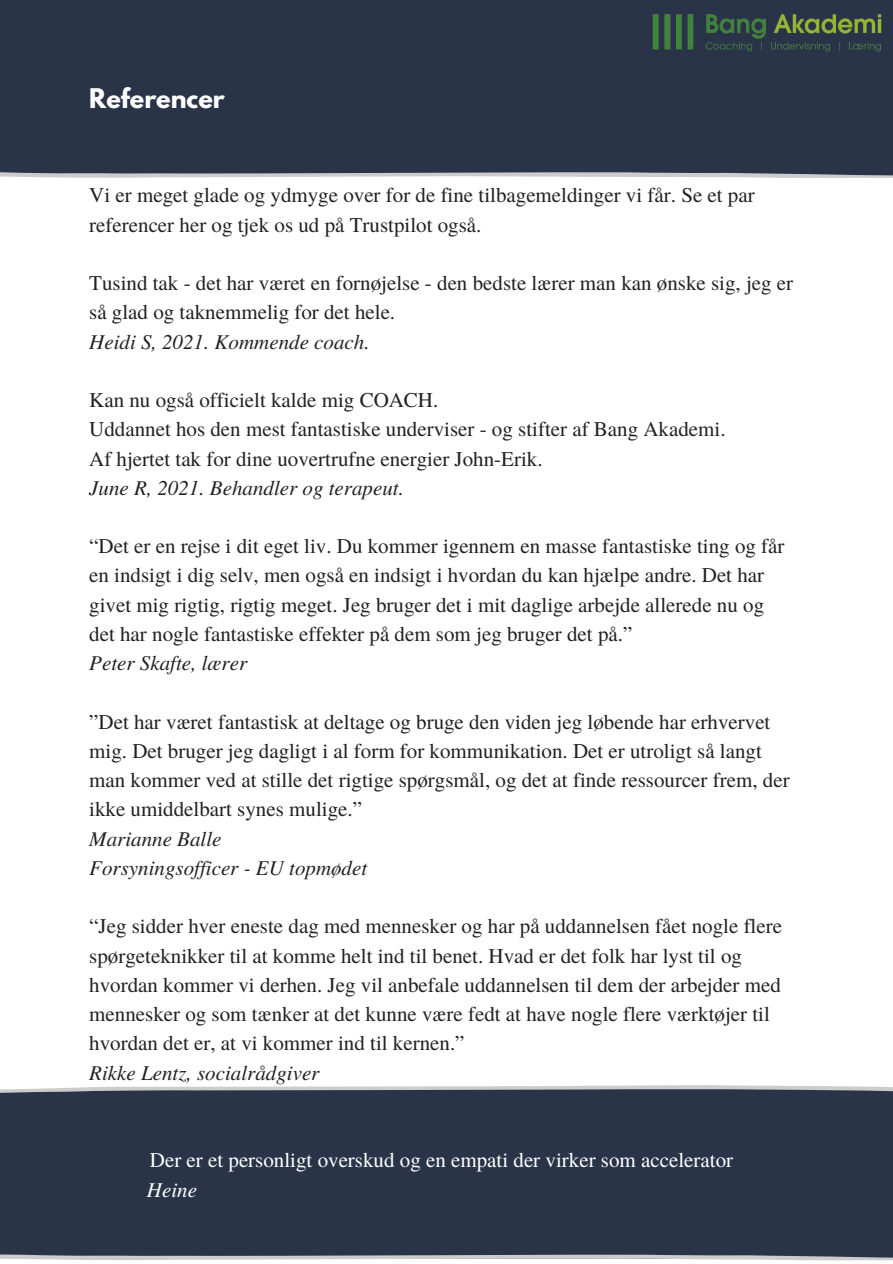
<style>
.page{position:relative;width:893px;height:1264px;background:#fff}
.page>*{position:absolute;margin:0;border:0;box-sizing:border-box;transform-origin:0 0}
.t1{font:700 24px "League Spartan";color:#fff}
.t2{font:21px/29.2px "Te X Gyre Termes";color:#222}
.t3{font:italic 21px/29.2px "Te X Gyre Termes";color:#222}
.t4{font:21px "Te X Gyre Termes";color:#fff}
.t5{font:italic 21px "Te X Gyre Termes";color:#fff}
</style>
<div class="page">
<div style="left:0;top:0;width:892px;height:178px;background:#2a3448"></div>
<img style="left:652px;top:14px;width:230px;height:38px">
<div style="left:0;top:1085px;width:892px;height:175px;background:#2a3448"></div>
<p class="t1" style="left:89px;top:87px;width:137px">Referencer</p>
<p class="t2" style="left:89px;top:180px;width:667px">Vi er meget glade og ydmyge over for de fine tilbagemeldinger vi får. Se et par referencer her og tjek os ud på Trustpilot også.</p>
<p class="t2" style="left:89px;top:267px;width:705px">Tusind tak - det har været en fornøjelse - den bedste lærer man kan ønske sig, jeg er så glad og taknemmelig for det hele.</p>
<p class="t3" style="left:89px;top:325px;width:282px">Heidi S, 2021. Kommende coach.</p>
<p class="t2" style="left:89px;top:384px;width:637px">Kan nu også officielt kalde mig COACH.<br>Uddannet hos den mest fantastiske underviser - og stifter af Bang Akademi.<br>Af hjertet tak for dine uovertrufne energier John-Erik.</p>
<p class="t3" style="left:89px;top:471px;width:316px">June R, 2021. Behandler og terapeut.</p>
<p class="t2" style="left:89px;top:530px;width:696px">“Det er en rejse i dit eget liv. Du kommer igennem en masse fantastiske ting og får en indsigt i dig selv, men også en indsigt i hvordan du kan hjælpe andre. Det har givet mig rigtig, rigtig meget. Jeg bruger det i mit daglige arbejde allerede nu og det har nogle fantastiske effekter på dem som jeg bruger det på.”</p>
<p class="t3" style="left:89px;top:647px;width:159px">Peter Skafte, lærer</p>
<p class="t2" style="left:89px;top:706px;width:702px">”Det har været fantastisk at deltage og bruge den viden jeg løbende har erhvervet mig. Det bruger jeg dagligt i al form for kommunikation. Det er utroligt så langt man kommer ved at stille det rigtige spørgsmål, og det at finde ressourcer frem, der ikke umiddelbart synes mulige.”</p>
<p class="t3" style="left:89px;top:822px;width:279px">Marianne Balle<br>Forsyningsof icer - EU topmødet</p>
<p class="t2" style="left:89px;top:910px;width:694px">“Jeg sidder hver eneste dag med mennesker og har på uddannelsen fået nogle flere spørgeteknikker til at komme helt ind til benet. Hvad er det folk har lyst til og hvordan kommer vi derhen. Jeg vil anbefale uddannelsen til dem der arbejder med mennesker og som tænker at det kunne være fedt at have nogle flere værktøjer til hvordan det er, at vi kommer ind til kernen.”</p>
<p class="t3" style="left:89px;top:1056px;width:232px">Rikke Lentz, socialrådgiver</p>
<p class="t4" style="left:150px;top:1145px;width:584px">Der er et personligt overskud og en empati der virker som accelerator</p>
<p class="t5" style="left:147px;top:1173px;width:52px">Heine</p>
</div>
